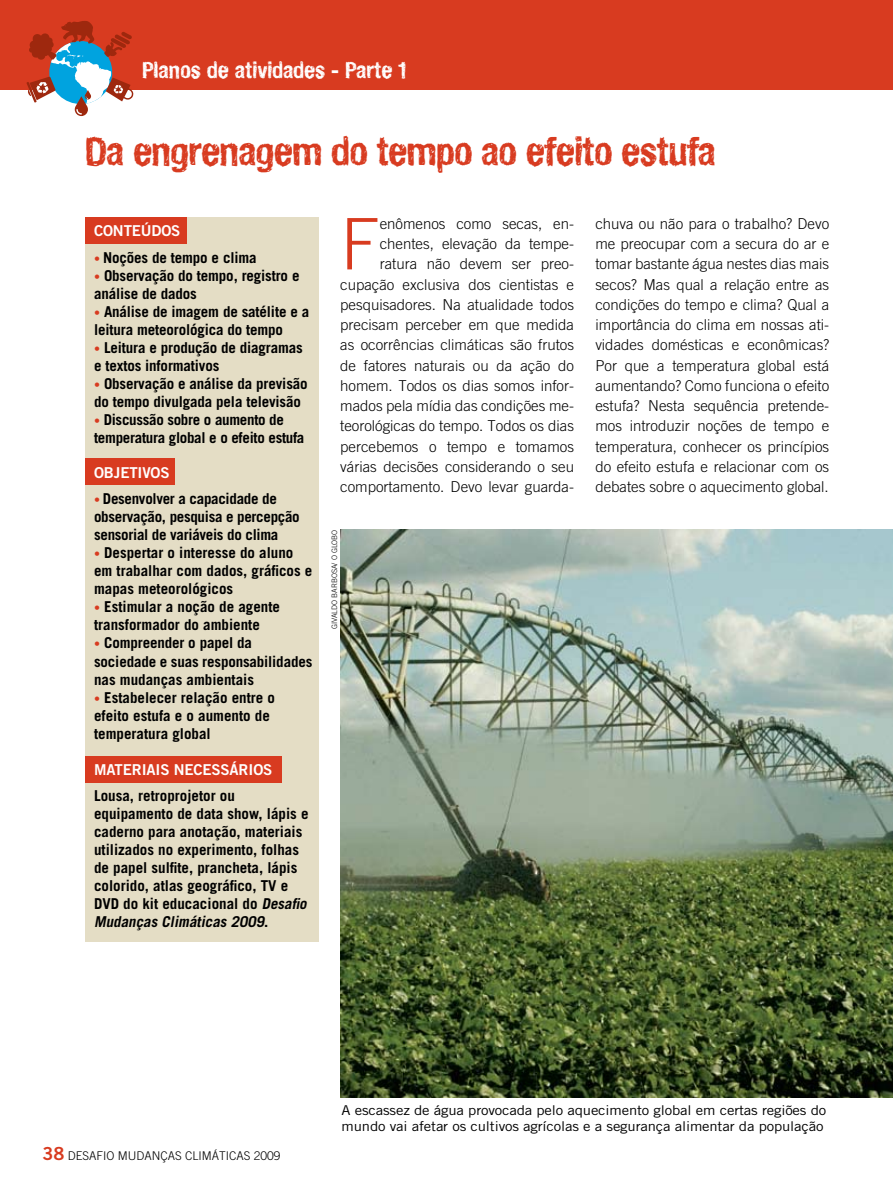
<style>
.page{position:relative;width:893px;height:1191px;background:#fff}
.page>*{position:absolute;margin:0;border:0;box-sizing:border-box;transform-origin:0 0}
.t1{font:300 71.1px "Trade Gothic";color:#d83b20}
.t2{font:700 39px "Hand Vetica";letter-spacing:-.02em;color:#d83b20}
.t3{font:700 22.5px "Hand Vetica";color:#fff}
.t4{font:300 15px/20.2px "Trade Gothic";color:#000;text-align:right}
.t5{font:700 15px/18px "Trade Gothic";color:#000}
.t6{font:700 15px/18px "Trade Gothic";letter-spacing:-.02em;color:#000}
.t7{font:15px "Trade Gothic Bold Two";letter-spacing:-.01em;color:#fff}
.t8{font:13.5px/16.5px "Trade Gothic";letter-spacing:-.01em;color:#000;scale:1.1 1}
.t9{font:300 12px "Trade Gothic";color:#000}
.t10{font:300 7.5px "Trade Gothic";color:#000}
.s1{font-weight:300;font-size:12px;color:#d83b20}
.s2{font-style:italic}
.s3{font-family:"Trade Gothic Bold Two";font-weight:400;font-size:18px;color:#d83b20}
</style>
<div class="page">
<div style="left:0;top:0;width:893px;height:89px;background:#d83b20"></div>
<svg style="left:26px;top:21px;width:424px;height:95px"></svg>
<div style="left:85px;top:217px;width:234px;height:724px;background:#e4ddc5"></div>
<div style="left:85px;top:217px;width:101px;height:26px;background:#d83b20"></div>
<div style="left:85px;top:459px;width:90px;height:26px;background:#d83b20"></div>
<div style="left:85px;top:756px;width:197px;height:26px;background:#d83b20"></div>
<img style="left:340px;top:530px;width:553px;height:567px">
<h3 class="t3" style="left:142px;top:55px;width:265px">Planos de atividades - Parte 1</h3>
<h2 class="t2" style="left:85px;top:127px;width:632px">Da engrenagem do tempo ao efeito estufa</h2>
<p class="t7" style="left:94px;top:222px;width:88px">CONTEÚDOS</p>
<p class="t5" style="left:94px;top:248px;width:164px"><span class="s1">•</span> Noções de tempo e clima</p>
<p class="t5" style="left:94px;top:266px;width:207px"><span class="s1">•</span> Observação do tempo, registro e análise de dados</p>
<p class="t5" style="left:94px;top:302px;width:217px"><span class="s1">•</span> Análise de imagem de satélite e a leitura meteorológica do tempo</p>
<p class="t5" style="left:94px;top:338px;width:210px"><span class="s1">•</span> Leitura e produção de diagramas e textos informativos</p>
<p class="t5" style="left:94px;top:374px;width:215px"><span class="s1">•</span> Observação e análise da previsão do tempo divulgada pela televisão</p>
<p class="t6" style="left:94px;top:410px;width:212px"><span class="s1">•</span> Discussão sobre o aumento de temperatura global e o efeito estufa</p>
<p class="t7" style="left:94px;top:463px;width:77px">OBJETIVOS</p>
<p class="t6" style="left:94px;top:490px;width:207px"><span class="s1">•</span> Desenvolver a capacidade de observação, pesquisa e percepção sensorial de variáveis do clima</p>
<p class="t5" style="left:94px;top:544px;width:220px"><span class="s1">•</span> Despertar o interesse do aluno em trabalhar com dados, gráficos e mapas meteorológicos</p>
<p class="t5" style="left:94px;top:598px;width:188px"><span class="s1">•</span> Estimular a noção de agente transformador do ambiente</p>
<p class="t5" style="left:94px;top:634px;width:220px"><span class="s1">•</span> Compreender o papel da sociedade e suas responsabilidades nas mudanças ambientais</p>
<p class="t5" style="left:94px;top:688px;width:183px"><span class="s1">•</span> Estabelecer relação entre o efeito estufa e o aumento de temperatura global</p>
<p class="t7" style="left:94px;top:760px;width:180px">MATERIAIS NECESSÁRIOS</p>
<p class="t5" style="left:94px;top:786px;width:217px">Lousa, retroprojetor ou equipamento de data show, lápis e caderno para anotação, materiais utilizados no experimento, folhas de papel sulfite, prancheta, lápis colorido, atlas geográfico, TV e<br>DVD do kit educacional do <span class="s2">Desafio<br>Mudanças Climáticas 2009</span>.</p>
<p class="t4" style="left:340px;top:213px;width:235px">enômenos como secas, en&shy;chentes, elevação da tempe&shy;ratura não devem ser preo&shy;cupação exclusiva dos cientistas e pesquisadores. Na atualidade todos precisam perceber em que medida as ocorrências climáticas são frutos de fatores naturais ou da ação do homem. Todos os dias somos infor&shy;mados pela mídia das condições me&shy;teorológicas do tempo. Todos os dias percebemos o tempo e tomamos várias decisões considerando o seu comportamento. Devo levar guarda-</p>
<p class="t4" style="left:595px;top:213px;width:235px;text-align:justify">chuva ou não para o trabalho? Devo me preocupar com a secura do ar e tomar bastante água nestes dias mais secos? Mas qual a relação entre as condições do tempo e clima? Qual a importância do clima em nossas ati&shy;vidades domésticas e econômicas?<br>Por que a temperatura global está aumentando? Como funciona o efeito estufa? N esta sequência pretende&shy;mos introduzir noções de tempo e temperatura, conhecer os princípios do efeito estufa e relacionar com os debates sobre o aquecimento global.</p>
<h1 class="t1" style="left:340px;top:202px;width:32px">F</h1>
<p class="t10" style="left:330px;top:629px;width:101px;rotate:-90deg">Givaldo Barbosa/ o g lobo</p>
<p class="t9" style="left:43px;top:1148px;width:240px"><span class="s3">38</span> desafio Mudanças Climáticas 2009</p>
<p class="t8" style="left:342px;top:1101px;width:442px">A escassez de água provocada pelo aquecimento global em certas regiões do mundo vai afetar os cultivos agrícolas e a segurança alimentar da população</p>
</div>
